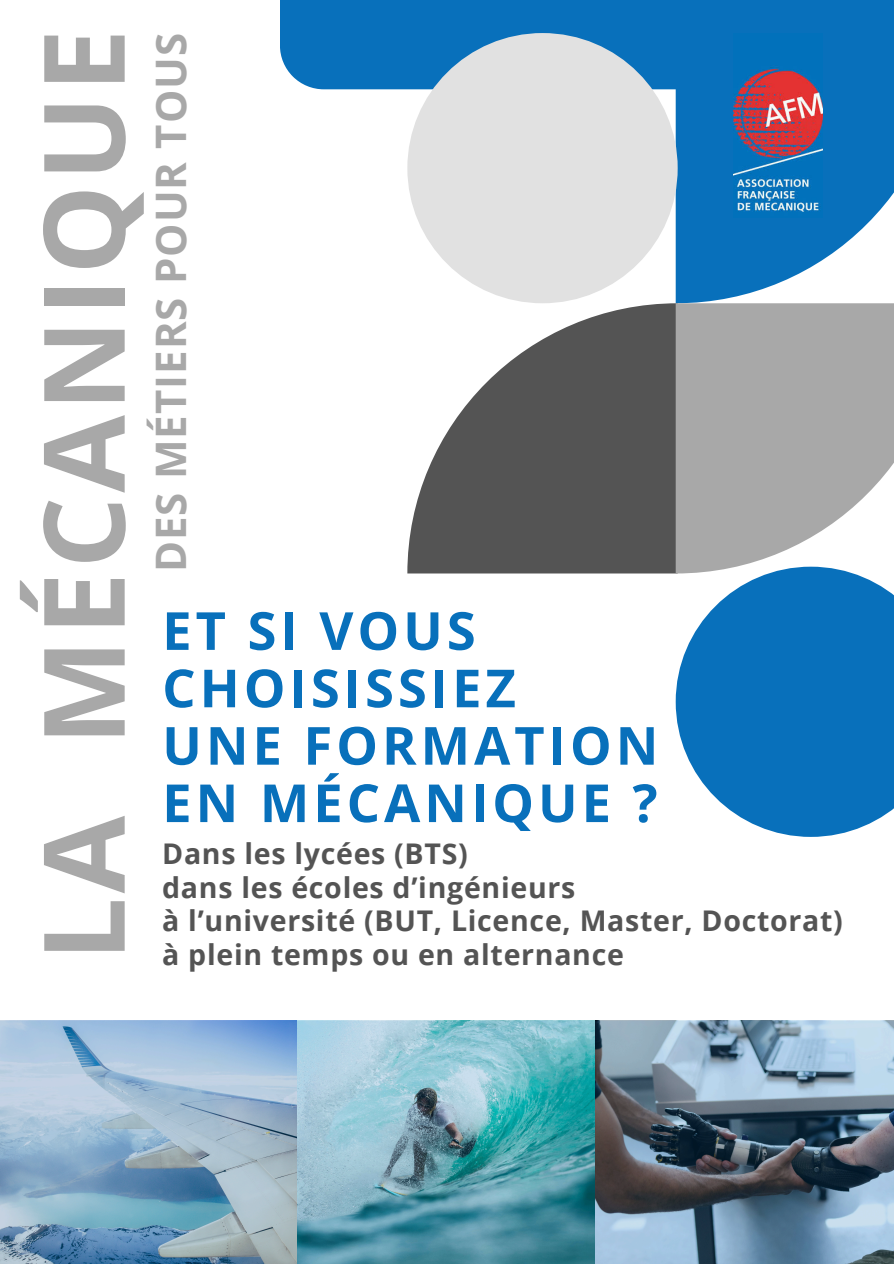
<style>
.page{position:relative;width:894px;height:1264px;background:#fff}
.page>*{position:absolute;margin:0;border:0;box-sizing:border-box;transform-origin:0 0}
.t1{font:700 112.5px "Open Sans";letter-spacing:.035em;color:#a8a8a8}
.t2{font:700 52.5px/57.3px "Open Sans";letter-spacing:.075em;color:#0870bb}
.t3{font:700 42px "Open Sans";letter-spacing:.025em;color:#a8a8a8}
.t4{font:700 28.5px "Open Sans";letter-spacing:.025em;color:#545454}
</style>
<div class="page">
<div style="left:280px;top:0;width:613px;height:89px;background:#0870bb"></div>
<svg style="left:675px;top:89px;width:218px;height:214px;fill:#0870bb"></svg>
<div style="left:407px;top:33px;width:270px;height:270px;background:#e1e1e1;border-radius:50%"></div>
<svg style="left:407px;top:303px;width:268px;height:270px;fill:#545454"></svg>
<svg style="left:675px;top:303px;width:218px;height:263px;background:#b0b0b0"></svg>
<svg style="left:675px;top:566px;width:218px;height:270px;fill:#0870bb"></svg>
<img style="left:0;top:1020px;width:893px;height:243px">
<div style="left:709px;top:33px;width:137px;height:176px;background:#0870bb;border-radius:11px"></div>
<img style="left:733px;top:67px;width:89px;height:151px">
<p class="t3" style="left:141px;top:572px;width:541px;rotate:-90deg">DES MÉTIERS POUR TOUS</p>
<h1 class="t1" style="left:4px;top:960px;width:933px;rotate:-90deg">LA MÉCANIQUE</h1>
<p class="t2" style="left:162px;top:601px;width:497px">ET SI VOUS<br>CHOISISSIEZ<br>UNE FORMATION<br>EN MÉCANIQUE ?</p>
<p class="t4" style="left:162px;top:833px;width:307px">Dans les lycées (BTS)</p>
<p class="t4" style="left:162px;top:867px;width:414px">dans les écoles d’ingénieurs</p>
<p class="t4" style="left:162px;top:901px;width:682px">à l’université (BUT, Licence, Master, Doctorat)</p>
<p class="t4" style="left:162px;top:934px;width:463px">à plein temps ou en alternance</p>
</div>
